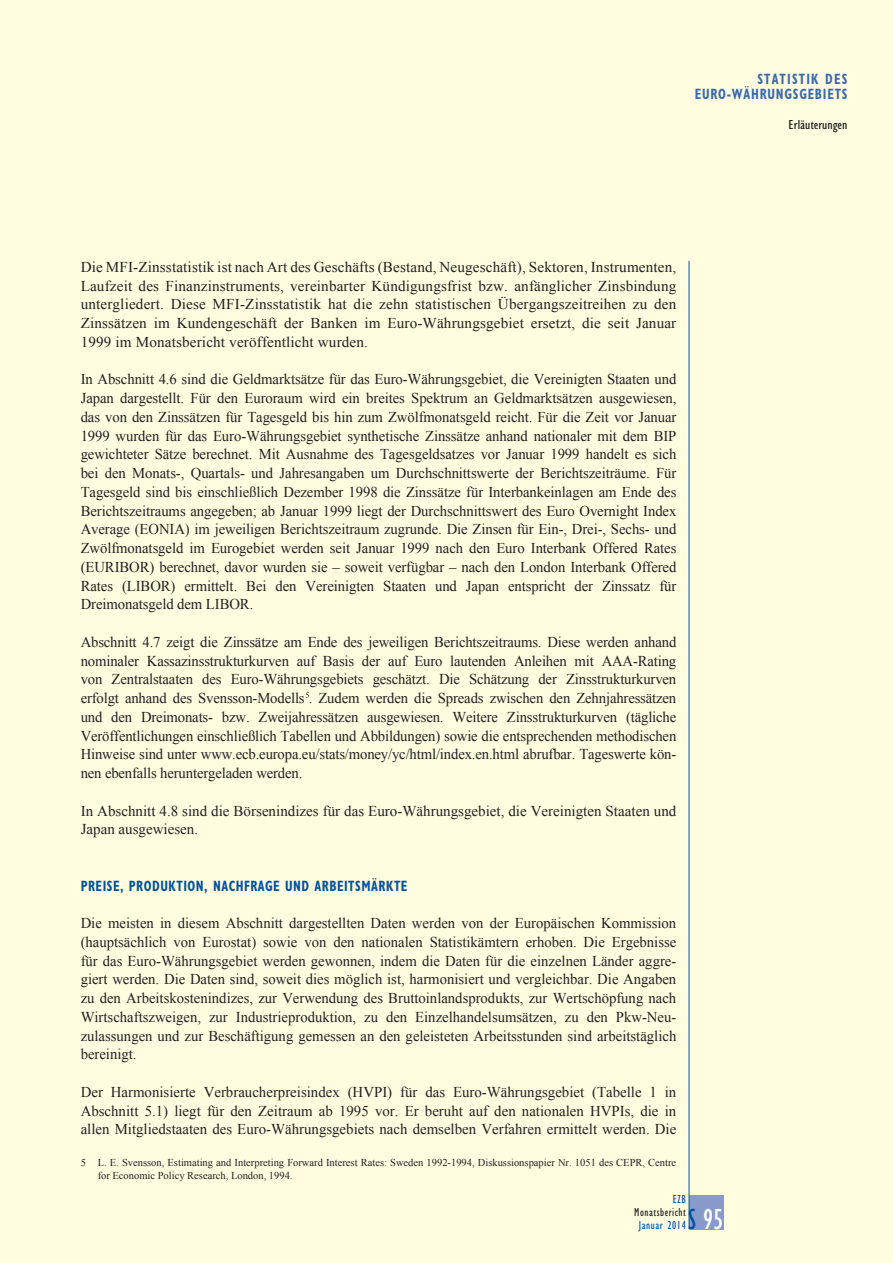
<style>
.page{position:relative;width:893px;height:1263px;background:#fff}
.page>*{position:absolute;margin:0;border:0;box-sizing:border-box;transform-origin:0 0}
.t1{font:condensed 30px "Gill Sans Myriad";color:#fff;scale:.95 1}
.t2{font:15px/18.8px "Times New Roman WGL";color:#231f20;text-align:justify}
.t3{font:700 condensed 15px "Gill Sans Myriad";letter-spacing:.04em;color:#0153a0;scale:.85 1}
.t4{font:700 condensed 15px/15px "Gill Sans Myriad";letter-spacing:.06em;color:#3b69af;text-align:right;scale:.85 1}
.t5{font:condensed 13.5px "Gill Sans Myriad";color:#231f20;scale:1.1 1}
.t6{font:condensed 12px "Gill Sans Myriad";letter-spacing:.05em;color:#0153a0;scale:.95 1}
.t7{font:condensed 12px "Gill Sans Myriad";letter-spacing:.05em;color:#231f20;scale:.95 1}
.t8{font:10.5px/13.5px "Times New Roman WGL";color:#231f20}
.s1{color:#0153a0}
</style>
<div class="page">
<div style="left:0;top:0;width:892px;height:1263px;background:#fffce0"></div>
<div style="left:689px;top:1195px;width:34px;height:34px;background:#889acb"></div>
<hr style="left:688px;top:261px;width:1px;height:968px;background:#0153a0">
<p class="t4" style="left:694px;top:73px;width:181px">STATISTIK DES<br>EURO-WÄHRUNGSGEBIETS</p>
<p class="t5" style="left:788px;top:120px;width:55px">Erläuterungen</p>
<p class="t2" style="left:81px;top:259px;width:597px">Die MFI-Zinsstatistik ist nach Art des Ge schäfts (Bestand, Neugeschäft), Sektoren, Ins trumenten, Laufzeit des Finanzinstruments, vereinbarter Kündigungsfrist bzw. anfäng licher Zinsbindung untergliedert. Diese MFI-Zinsstatistik hat die zehn statistischen Übergangszeitreihen zu den Zinssätzen im Kundengeschäft der Banken im Euro-Währungs gebiet ersetzt, die seit Januar 1999 im Monatsbericht veröffentlicht wurden.</p>
<p class="t2" style="left:81px;top:372px;width:597px">In Abschnitt 4.6 sind die Geldmarktsätze für das Euro-Währungsgebiet, die Vereinigten Staaten und Japan dargestellt. Für den Euro raum wird ein breites Spektrum an Geldmarktsätzen ausgewiesen, das von den Zinssätzen für Tagesgeld bis hin zum Zwölfmonatsgeld reicht. Für die Zeit vor Januar 1999 wurden für das Euro-Währungsgebiet synthetische Zinssätze anhand nationaler mit dem BIP gewichteter Sätze berechnet. Mit Ausnahme des Tages geldsatzes vor Januar 1999 handelt es sich bei den Monats-, Quartals- und Jahresangaben um Durchschnittswerte der Berichtszeiträume. Für Tagesgeld sind bis einschließlich Dezember 1998 die Zinssätze für Interbankeinlagen am Ende des Berichtszeitraums angegeben; ab Januar 1999 liegt der Durchschnittswert des Euro Overnight Index Average (EONIA) im jeweiligen Berichtszeitraum zugrunde. Die Zinsen für Ein-, Drei-, Sechs- und Zwölfmonatsgeld im Eurogebiet werden seit Januar 1999 nach den Euro Interbank Offered Rates (EURIBOR) berechnet, davor wurden sie – soweit verfügbar – nach den London Interbank Offered Rates (LIBOR) ermittelt. Bei den Vereinigten Staaten und Japan entspricht der Zinssatz für Dreimonatsgeld dem LIBOR.</p>
<p class="t2" style="left:81px;top:634px;width:597px">Abschnitt 4.7 zeigt die Zinssätze am Ende des jeweiligen Berichtszeitraums. Diese werden anhand nominaler Kassazinsstrukturkurven auf Basis der auf Euro lautenden Anleihen mit AAA-Rating von Zentralstaaten des Euro-Währungs gebiets geschätzt. Die Schätzung der Zinsstrukturkurven erfolgt anhand des Svensson-Modells <sup>5</sup>. Zudem werden die Spreads zwischen den Zehn jahressätzen und den Dreimonats- bzw. Zwei jahressätzen ausgewiesen. Weitere Zinsstrukturkurven (tägliche Veröffentlichungen einschließlich Tabellen und Abbildungen) sowie die ent sprechenden methodischen Hinweise sind unter www.ecb.europa.eu/stats/money/yc/html/index.en.html abrufbar. Tageswerte kön&shy;nen ebenfalls heruntergeladen werden.</p>
<p class="t2" style="left:81px;top:803px;width:597px">In Abschnitt 4.8 sind die Börsenindizes für das Euro-Währungsgebiet, die Vereinigten Staaten und<br>Japan ausgewiesen.</p>
<p class="t3" style="left:81px;top:880px;width:386px">PREISE, PRODUKTION, NACHFRAGE UND ARBEITSMÄRKTE</p>
<p class="t2" style="left:81px;top:915px;width:597px">Die meisten in diesem Abschnitt dargestellten Daten werden von der Europäischen Kommission (hauptsächlich von Eurostat) sowie von den natio nalen Statistikämtern erhoben. Die Ergebnisse für das Euro-Währungsgebiet werden ge wonnen, indem die Daten für die einzelnen Länder aggre&shy;giert werden. Die Daten sind, soweit dies möglich ist, harmonisiert und vergleichbar. Die Angaben zu den Arbeitskostenindizes, zur Verwendung des Brutto inlandsprodukts, zur Wertschöpfung nach Wirtschaftszweigen, zur Industrieproduktion, zu den Einzelhandels umsätzen, zu den Pkw-Neu&shy;zulassungen und zur Beschäftigung gemessen an den geleisteten Arbeitsstunden sind arbeitstäglich bereinigt.</p>
<p class="t2" style="left:81px;top:1084px;width:597px">Der Harmonisierte Verbraucherpreisindex (HVPI) für das Euro-Währungsgebiet (Tabelle 1 in Abschnitt 5.1) liegt für den Zeitraum ab 1995 vor. Er beruht auf den nationalen HVPIs, die in allen Mitgliedstaaten des Euro-Währungsgebiets nach demselben Verfahren ermittelt werden. Die</p>
<p class="t8" style="left:98px;top:1157px;width:580px;text-indent:-17px">5 L. E. Svensson, Estimating and Interpreting Forward Interest Rates: Sweden 1992-1994, Diskussionspapier Nr. 1051 des CEPR, Centre for Economic Policy Research, London, 1994.</p>
<p class="t6" style="left:672px;top:1196px;width:15px">EZB</p>
<p class="t7" style="left:634px;top:1209px;width:56px">Monatsbericht</p>
<p class="t6" style="left:638px;top:1222px;width:51px">Januar 2014</p>
<h1 class="t1" style="left:688px;top:1210px;width:39px"><span class="s1">S</span> 95</h1>
</div>
